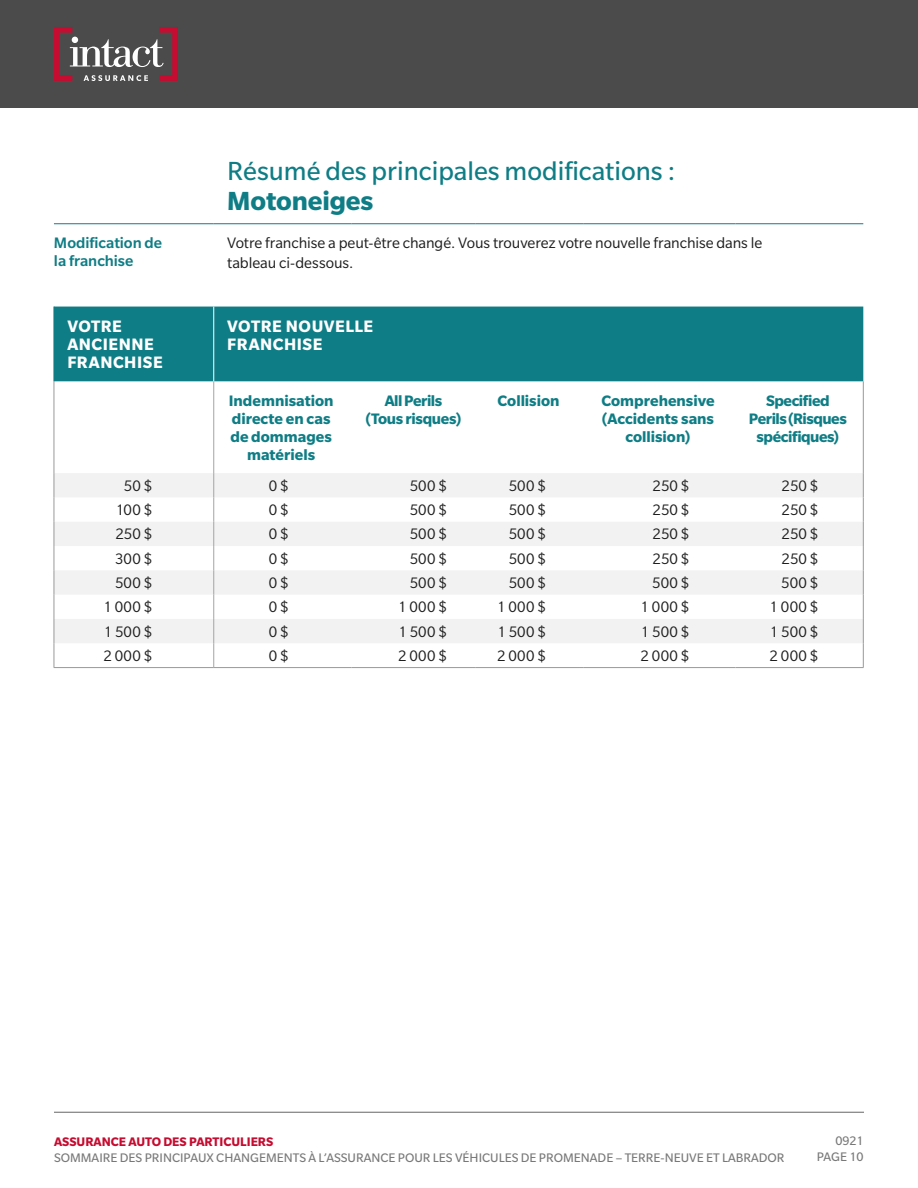
<style>
.page{position:relative;width:918px;height:1188px;background:#fff}
.page>*{position:absolute;margin:0;border:0;box-sizing:border-box;transform-origin:0 0}
.t1{font:28.5px "Slate Std";color:#0f7d85}
.Display{font:700 28.5px "Slate Std";letter-spacing:-.005em;color:#0f7d85}
.t2{font:700 18px/18px "Slate Std";letter-spacing:.03em;color:#fff}
.Body{font:16.5px/19.5px "Slate Std";color:#1e1e1e}
.Subhead_Bold{font:700 16.5px/18px "Slate Std";letter-spacing:-.005em;color:#0f7d85;text-align:center}
.Subhead_Bold-2{font:700 16.5px/18px "Slate Std";letter-spacing:-.03em;color:#0f7d85;text-align:center}
.Subhead{font:500 16.5px/18px "Slate Std";color:#0f7d85}
.Subhead_Bold-3{font:700 16.5px/18px "Slate Std";letter-spacing:-.025em;color:#0f7d85;text-align:center}
.t3{font:13.5px/16.2px "Slate Std";color:#787878;text-align:right}
.t4{font:700 13.5px "Slate Std";color:#c60c30}
</style>
<div class="page">
<div style="left:0;top:0;width:918px;height:108px;background:#4b4b4b"></div>
<hr style="left:54px;top:1112px;width:810px;height:1px;background:#666">
<svg style="left:54px;top:27px;width:124px;height:54px"></svg>
<div style="left:55px;top:307px;width:808px;height:74px;background:#0f7d85"></div>
<svg style="left:55px;top:473px;width:808px;height:170px;fill:#f2f2f2"></svg>
<hr style="left:213px;top:381px;width:1px;height:92px;background:#a5a5a5">
<svg style="left:213px;top:473px;width:1px;height:194px"></svg>
<hr style="left:54px;top:223px;width:160px;height:1px;background:#0f7d85">
<hr style="left:214px;top:223px;width:137px;height:1px;background:#0f7d85">
<hr style="left:351px;top:223px;width:124px;height:1px;background:#0f7d85">
<hr style="left:475px;top:223px;width:108px;height:1px;background:#0f7d85">
<hr style="left:583px;top:223px;width:152px;height:1px;background:#0f7d85">
<hr style="left:735px;top:223px;width:128px;height:1px;background:#0f7d85">
<hr style="left:54px;top:381px;width:1px;height:92px;background:#999">
<svg style="left:54px;top:473px;width:1px;height:194px"></svg>
<hr style="left:54px;top:667px;width:160px;height:1px;background:#999">
<hr style="left:214px;top:667px;width:137px;height:1px;background:#999">
<hr style="left:351px;top:667px;width:124px;height:1px;background:#999">
<hr style="left:475px;top:667px;width:108px;height:1px;background:#999">
<hr style="left:583px;top:667px;width:152px;height:1px;background:#999">
<hr style="left:735px;top:667px;width:129px;height:1px;background:#999">
<hr style="left:54px;top:307px;width:1px;height:74px;background:#0f7d85">
<hr style="left:863px;top:381px;width:1px;height:92px;background:#999">
<svg style="left:863px;top:473px;width:1px;height:194px"></svg>
<hr style="left:213px;top:307px;width:1px;height:74px;background:#fff">
<p class="t1" style="left:227px;top:156px;width:449px">Résumé des principales modifications :</p>
<p class="Display" style="left:227px;top:186px;width:148px">Motoneiges</p>
<p class="Subhead" style="left:54px;top:234px;width:110px">Modification de la franchise</p>
<p class="Body" style="left:227px;top:233px;width:537px">Votre franchise a peut-être changé. Vous trouverez votre nouvelle franchise dans le tableau ci-dessous.</p>
<h1 class="t2" style="left:67px;top:317px;width:97px">VOTRE<br>ANCIENNE<br>FRANCHISE</h1>
<h1 class="t2" style="left:227px;top:317px;width:148px">VOTRE NOUVELLE<br>FRANCHISE</h1>
<p class="Subhead_Bold" style="left:229px;top:391px;width:106px">Indemnisation directe en cas de dommages matériels</p>
<p class="Subhead_Bold-3" style="left:365px;top:391px;width:97px">All Perils (Tous risques)</p>
<p class="Subhead_Bold" style="left:497px;top:391px;width:64px">Collision</p>
<p class="Subhead_Bold" style="left:601px;top:391px;width:115px">Comprehensive (Accidents sans collision)</p>
<p class="Subhead_Bold-2" style="left:749px;top:391px;width:99px">Specified<br>Perils (Risques spécifiques)</p>
<p class="Body" style="left:124px;top:476px;width:30px">50 $</p>
<p class="Body" style="left:269px;top:476px;width:21px">0 $</p>
<p class="Body" style="left:410px;top:476px;width:39px">500 $</p>
<p class="Body" style="left:509px;top:476px;width:39px">500 $</p>
<p class="Body" style="left:652px;top:476px;width:38px">250 $</p>
<p class="Body" style="left:781px;top:476px;width:38px">250 $</p>
<p class="Body" style="left:116px;top:500px;width:38px">100 $</p>
<p class="Body" style="left:269px;top:500px;width:21px">0 $</p>
<p class="Body" style="left:410px;top:500px;width:39px">500 $</p>
<p class="Body" style="left:509px;top:500px;width:39px">500 $</p>
<p class="Body" style="left:652px;top:500px;width:38px">250 $</p>
<p class="Body" style="left:781px;top:500px;width:38px">250 $</p>
<p class="Body" style="left:115px;top:524px;width:38px">250 $</p>
<p class="Body" style="left:269px;top:524px;width:21px">0 $</p>
<p class="Body" style="left:410px;top:524px;width:39px">500 $</p>
<p class="Body" style="left:509px;top:524px;width:39px">500 $</p>
<p class="Body" style="left:652px;top:524px;width:38px">250 $</p>
<p class="Body" style="left:781px;top:524px;width:38px">250 $</p>
<p class="Body" style="left:115px;top:549px;width:39px">300 $</p>
<p class="Body" style="left:269px;top:549px;width:21px">0 $</p>
<p class="Body" style="left:410px;top:549px;width:39px">500 $</p>
<p class="Body" style="left:509px;top:549px;width:39px">500 $</p>
<p class="Body" style="left:652px;top:549px;width:38px">250 $</p>
<p class="Body" style="left:781px;top:549px;width:38px">250 $</p>
<p class="Body" style="left:115px;top:573px;width:39px">500 $</p>
<p class="Body" style="left:269px;top:573px;width:21px">0 $</p>
<p class="Body" style="left:410px;top:573px;width:39px">500 $</p>
<p class="Body" style="left:509px;top:573px;width:39px">500 $</p>
<p class="Body" style="left:652px;top:573px;width:39px">500 $</p>
<p class="Body" style="left:781px;top:573px;width:39px">500 $</p>
<p class="Body" style="left:103px;top:597px;width:50px">1 000 $</p>
<p class="Body" style="left:269px;top:597px;width:21px">0 $</p>
<p class="Body" style="left:398px;top:597px;width:50px">1 000 $</p>
<p class="Body" style="left:497px;top:597px;width:50px">1 000 $</p>
<p class="Body" style="left:641px;top:597px;width:50px">1 000 $</p>
<p class="Body" style="left:770px;top:597px;width:50px">1 000 $</p>
<p class="Body" style="left:104px;top:621px;width:50px">1 500 $</p>
<p class="Body" style="left:269px;top:621px;width:21px">0 $</p>
<p class="Body" style="left:398px;top:621px;width:50px">1 500 $</p>
<p class="Body" style="left:497px;top:621px;width:50px">1 500 $</p>
<p class="Body" style="left:641px;top:621px;width:50px">1 500 $</p>
<p class="Body" style="left:770px;top:621px;width:50px">1 500 $</p>
<p class="Body" style="left:103px;top:646px;width:50px">2 000 $</p>
<p class="Body" style="left:269px;top:646px;width:21px">0 $</p>
<p class="Body" style="left:398px;top:646px;width:50px">2 000 $</p>
<p class="Body" style="left:497px;top:646px;width:50px">2 000 $</p>
<p class="Body" style="left:641px;top:646px;width:50px">2 000 $</p>
<p class="Body" style="left:770px;top:646px;width:50px">2 000 $</p>
<p class="t4" style="left:54px;top:1135px;width:221px">ASSURANCE AUTO DES PARTICULIERS</p>
<p class="t3" style="left:54px;top:1150px;width:732px">SOMMAIRE DES PRINCIPAUX CHANGEMENTS À L’ASSURANCE POUR LES VÉHICULES DE PROMENADE – TERRE-NEUVE ET LABRADOR</p>
<p class="t3" style="left:817px;top:1132px;width:48px">0921<br>PAGE 10</p>
</div>
